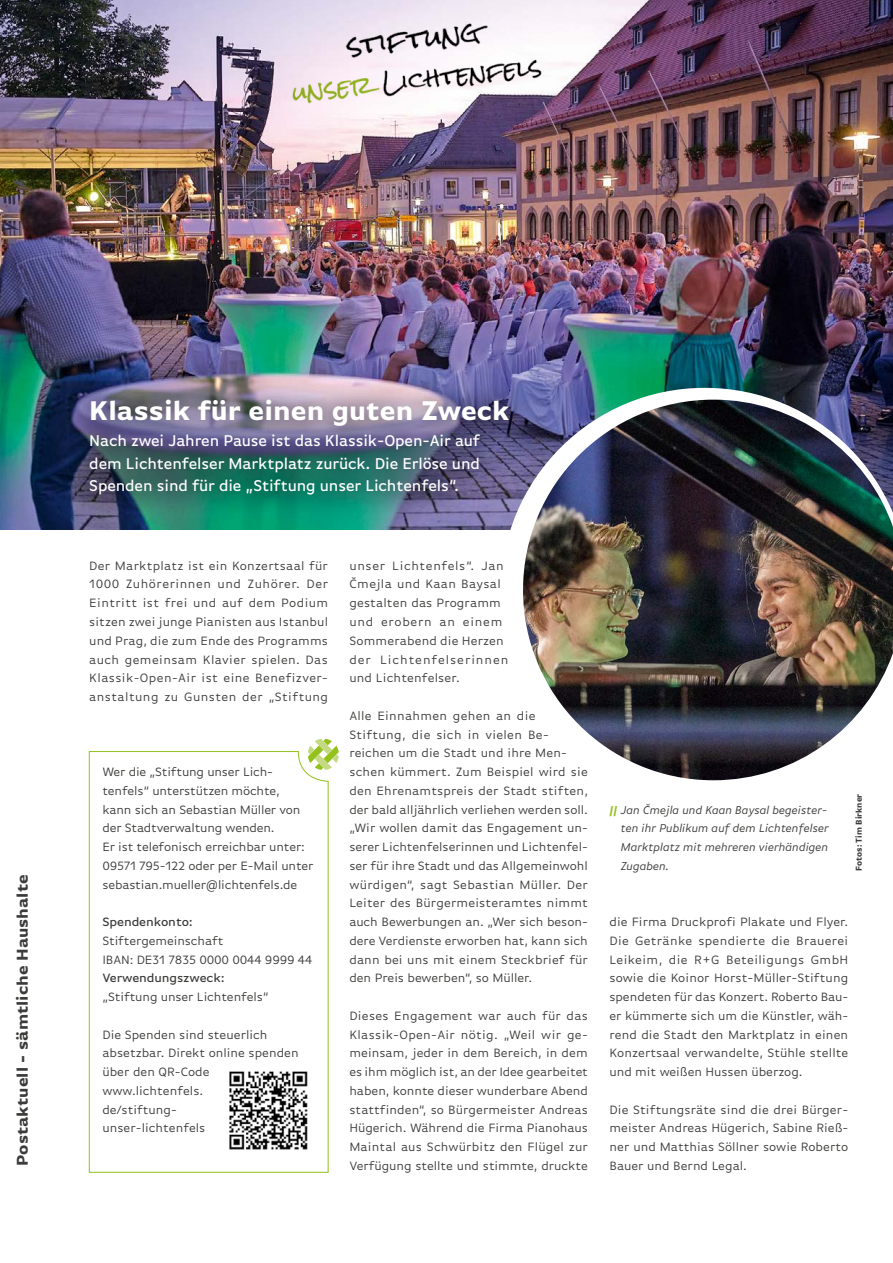
<style>
.page{position:relative;width:893px;height:1263px;background:#fff}
.page>*{position:absolute;margin:0;border:0;box-sizing:border-box;transform-origin:0 0}
.t1{font:700 28.5px "Basic Gothic Pro";color:#fff;scale:.95 1}
.t2{font:500 16.5px/22.5px "Basic Gothic Pro";letter-spacing:-.01em;color:#fff;text-align:justify;scale:.95 1}
.t3{font:700 16.5px "Basic Gothic Pro";color:#3b3b3a}
.t4{font:12.75px/18.8px "Basic Gothic Pro";color:#3b3b3a}
.t5{font:12.75px/18.8px "Basic Gothic Pro";letter-spacing:.025em;color:#3b3b3a}
.t6{font:500 12.75px "Basic Gothic Pro";letter-spacing:-.01em;color:#3b3b3a}
.t7{font:italic 12px/18.8px "Basic Gothic Pro";letter-spacing:-.01em;color:#3b3b3a}
.t8{font:700 9px "Basic Gothic Pro";color:#3b3b3a;scale:.9 1}
.s1{font-weight:700;color:#94c11c}
</style>
<div class="page">
<img style="left:0;top:0;width:893px;height:529px">
<svg style="left:308px;top:739px;width:31px;height:30px"></svg>
<svg style="left:89px;top:751px;width:240px;height:422px"></svg>
<div style="left:68px;top:377px;width:462px;height:139px;background:#000;opacity:.6"></div>
<svg style="left:501px;top:388px;width:392px;height:393px"></svg>
<img style="left:523px;top:400px;width:370px;height:380px">
<img style="left:283px;top:9px;width:268px;height:108px">
<img style="left:228px;top:1070px;width:80px;height:80px">
<p class="t3" style="left:13px;top:1165px;width:293px;rotate:-90deg">Postaktuell - sämtliche Haushalte</p>
<h1 class="t1" style="left:89px;top:393px;width:444px">Klassik für einen guten Zweck</h1>
<p class="t2" style="left:89px;top:430px;width:413px">Nach zwei Jahren Pause ist das Klassik-Open-Air auf dem Lichtenfelser Marktplatz zurück. Die Erlöse und Spenden sind für die „Stiftung unser Lichtenfels“.</p>
<p class="t4" style="left:89px;top:556px;width:240px;text-align:justify">Der Marktplatz ist ein Konzertsaal für 1000 Zuhörerinnen und Zuhörer. Der Eintritt ist frei und auf dem Podium sitzen zwei junge Pianisten aus Istanbul und Prag, die zum Ende des Programms auch gemeinsam Klavier spielen. Das Klassik-Open-Air ist eine Benefizver&shy;anstaltung zu Gunsten der „Stiftung</p>
<p class="t5" style="left:349px;top:556px;width:161px">unser Lichtenfels“. Jan<br>Čmejla und Kaan Baysal gestalten das Programm und erobern an einem<br>Sommerabend die Herzen der Lichtenfelserinnen und Lichtenfelser.</p>
<p class="t4" style="left:349px;top:706px;width:240px">Alle Einnahmen gehen an die Stiftung, die sich in vielen Be&shy;reichen um die Stadt und ihre Men&shy;schen kümmert. Zum Beispiel wird sie den Ehrenamtspreis der Stadt stiften, der bald alljährlich verliehen werden soll. „Wir wollen damit das Engagement un&shy;serer Lichtenfelserinnen und Lichtenfel&shy;ser für ihre Stadt und das Allgemeinwohl würdigen“, sagt Sebastian Müller. Der Leiter des Bürgermeisteramtes nimmt auch Bewerbungen an. „Wer sich beson&shy;dere Verdienste erworben hat, kann sich dann bei uns mit einem Steckbrief für den Preis bewerben“, so Müller.</p>
<p class="t4" style="left:349px;top:1006px;width:240px;text-align:justify">Dieses Engagement war auch für das Klassik-Open-Air nötig. „Weil wir ge&shy;meinsam, jeder in dem Bereich, in dem es ihm möglich ist, an der Idee gearbeitet haben, konnte dieser wunderbare Abend stattfinden“, so Bürgermeister Andreas Hügerich. Während die Firma Pianohaus Maintal aus Schwürbitz den Flügel zur Verfügung stellte und stimmte, druckte</p>
<p class="t4" style="left:102px;top:762px;width:213px">Wer die „Stiftung unser Lich&shy;tenfels“ unterstützen möchte,<br>kann sich an Sebastian Müller von der Stadtverwaltung wenden.<br>Er ist telefonisch erreichbar unter:<br>09571 795-122 oder per E-Mail unter sebastian.mueller@lichtenfels.de</p>
<p class="t6" style="left:102px;top:914px;width:92px">Spendenkonto:</p>
<p class="t4" style="left:102px;top:931px;width:212px">Stiftergemeinschaft<br>IBAN: DE31 7835 0000 0044 9999 44</p>
<p class="t6" style="left:102px;top:971px;width:124px">Verwendungszweck:</p>
<p class="t4" style="left:102px;top:987px;width:168px">„Stiftung unser Lichtenfels“</p>
<p class="t4" style="left:102px;top:1025px;width:198px">Die Spenden sind steuerlich absetzbar. Direkt online spenden über den QR-Code www.lichtenfels.<br>de/stiftung-<br>unser-lichtenfels</p>
<p class="t7" style="left:621px;top:800px;width:210px;text-indent:-11px"><span class="s1">||</span> Jan Čmejla und Kaan Baysal begeister&shy;ten ihr Publikum auf dem Lichtenfelser<br>Marktplatz mit mehreren vierhändigen<br>Zugaben.</p>
<p class="t8" style="left:853px;top:871px;width:87px;rotate:-90deg">Fotos: Tim Birkner</p>
<p class="t4" style="left:609px;top:912px;width:240px;text-align:justify">die Firma Druckprofi Plakate und Flyer.<br>Die Getränke spendierte die Brauerei Leikeim, die R+G Beteiligungs GmbH sowie die Koinor Horst-Müller-Stiftung spendeten für das Konzert. Roberto Bau&shy;er kümmerte sich um die Künstler, wäh&shy;rend die Stadt den Marktplatz in einen Konzertsaal verwandelte, Stühle stellte und mit weißen Hussen überzog.</p>
<p class="t4" style="left:609px;top:1100px;width:240px;text-align:justify">Die Stiftungsräte sind die drei Bürger&shy;meister Andreas Hügerich, Sabine Rieß&shy;ner und Matthias Söllner sowie Roberto Bauer und Bernd Legal.</p>
</div>
